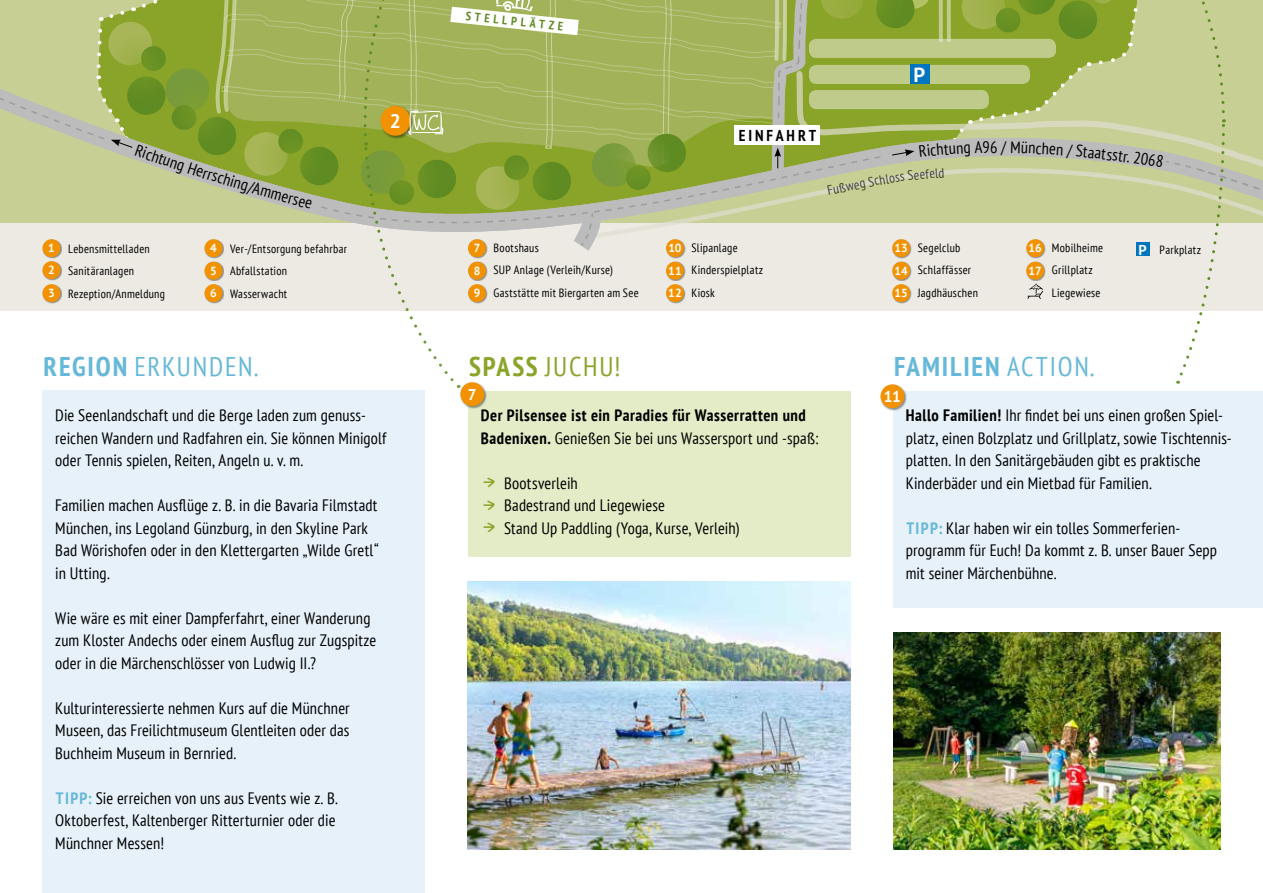
<style>
.page{position:relative;width:1263px;height:893px;background:#fff}
.page>*{position:absolute;margin:0;border:0;box-sizing:border-box;transform-origin:0 0}
.t1{font:700 condensed 27px "PT Sans";letter-spacing:.07em;color:#66b8d9}
.t2{font:condensed 27px "PT Sans";letter-spacing:.065em;color:#66b8d9}
.t3{font:condensed 27px "PT Sans";letter-spacing:.065em;color:#89a429}
.t4{font:700 20.55px "PT Sans";color:#fff}
.t5{font:700 19.5px "PT Sans";color:#fff}
.t6{font:condensed 16.5px/22.5px "PT Sans";letter-spacing:.01em;color:#000}
.t7{font:700 condensed 16.5px/22.5px "PT Sans";letter-spacing:.03em;color:#000}
.t8{font:700 condensed 15.75px "PT Sans";letter-spacing:.185em;color:#000}
.t9{font:700 15.6px "PT Sans";color:#fff}
.t10{font:condensed 13.5px "PT Sans";color:#000}
.t11{font:700 condensed 12.15px "PT Sans";color:#5e8b22}
.t12{font:condensed 12px/22.5px "PT Sans";letter-spacing:.025em;color:#000}
.s1{font-weight:700;font-stretch:normal;font-size:11.7px;color:#fff}
.s2{font-weight:700;font-stretch:normal;font-size:14.4px;color:#fff}
.s3{font-weight:700}
.s4{font-weight:700;color:#66b8d9}
.s5{font-weight:400}
.s6{font-family:"PW Small Icons Free";font-stretch:normal;font-size:30px;color:#89a429}
</style>
<div class="page">
<div style="left:893px;top:391px;width:370px;height:216px;background:#e6f1f9"></div>
<div style="left:468px;top:391px;width:382px;height:165px;background:#e3ecc6"></div>
<div style="left:43px;top:391px;width:382px;height:502px;background:#e6f1f9"></div>
<img style="left:468px;top:581px;width:383px;height:268px">
<img style="left:893px;top:632px;width:327px;height:217px">
<div style="left:460px;top:382px;width:26px;height:26px;background:#000;opacity:.4"></div>
<div style="left:460px;top:382px;width:24px;height:24px;background:#f39200;border-radius:50%"></div>
<div style="left:880px;top:384px;width:27px;height:26px;background:#000;opacity:.4"></div>
<div style="left:880px;top:384px;width:24px;height:24px;background:#f39200;border-radius:50%"></div>
<svg style="left:0;top:0;width:1263px;height:388px"></svg>
<p class="t6" style="left:139px;top:138px;width:39px;rotate:19deg">Richtu</p>
<p class="t6" style="left:174px;top:150px;width:45px;rotate:18deg">ng Herr</p>
<p class="t6" style="left:216px;top:164px;width:39px;rotate:17deg">sching</p>
<p class="t6" style="left:274px;top:181px;width:37px;rotate:15deg">merse</p>
<p class="t5" style="left:390px;top:108px;width:13px">2</p>
<p class="t11" style="left:467px;top:8px;width:99px;rotate:6deg">STELLPLÄTZE</p>
<p class="t8" style="left:739px;top:125px;width:79px">EINFAHRT</p>
<p class="t10" style="left:826px;top:182px;width:28px;rotate:-12deg">Fußw</p>
<p class="t4" style="left:914px;top:61px;width:13px">P</p>
<p class="t6" style="left:990px;top:135px;width:9px">6</p>
<p class="t6" style="left:1084px;top:140px;width:25px;rotate:6deg">taat</p>
<p class="t12" style="left:48px;top:237px;width:118px"><span class="s1">1</span> Lebensmittelladen<br><span class="s1">2</span> Sanitäranlagen<br><span class="s1">3</span> Rezeption/Anmeldung</p>
<p class="t12" style="left:474px;top:236px;width:166px"><span class="s1">7</span> Bootshaus<br><span class="s1">8</span> SUP Anlage (Verleih/Kurse)<br><span class="s1">9</span> Gaststätte mit Biergarten am See</p>
<p class="t12" style="left:894px;top:236px;width:85px"><span class="s1">13</span> Segelclub<br><span class="s1">14</span> Schlaffässer<br><span class="s1">15</span> Jagdhäuschen</p>
<p class="t12" style="left:210px;top:237px;width:138px"><span class="s1">4</span> Ver-/Entsorgung befahrbar<br><span class="s1">5</span> Abfallstation<br><span class="s1">6</span> Wasserwacht</p>
<p class="t12" style="left:668px;top:236px;width:96px"><span class="s1">10</span> Slipanlage<br><span class="s1">11</span> Kinderspielplatz<br><span class="s1">12</span> Kiosk</p>
<p class="t12" style="left:1028px;top:236px;width:76px"><span class="s1">16</span> Mobilheime</p>
<p class="t12" style="left:1028px;top:259px;width:66px"><span class="s1">17</span> Grillplatz</p>
<p class="t12" style="left:1052px;top:281px;width:50px">Liegewiese</p>
<p class="t12" style="left:1138px;top:238px;width:64px"><span class="s2">P</span> Parkplatz</p>
<h1 class="t2" style="left:44px;top:349px;width:216px"><span class="s3">REGION</span> ERKUNDEN.</h1>
<p class="t6" style="left:55px;top:404px;width:333px">Die Seenlandschaft und die Berge laden zum genuss&shy;reichen Wandern und Radfahren ein. Sie können Minigolf oder Tennis spielen, Reiten, Angeln u. v. m.</p>
<p class="t6" style="left:55px;top:494px;width:325px">Familien machen Ausflüge z. B. in die Bavaria Filmstadt München, ins Legoland Günzburg, in den Skyline Park Bad Wörishofen oder in den Klettergarten „Wilde Gretl“ in Utting.</p>
<p class="t6" style="left:55px;top:606px;width:322px">Wie wäre es mit einer Dampferfahrt, einer Wanderung zum Kloster Andechs oder einem Ausflug zur Zugspitze oder in die Märchenschlösser von Ludwig II.?</p>
<p class="t6" style="left:55px;top:696px;width:296px;text-align:justify">Kulturinteressierte nehmen Kurs auf die Münchner Museen, das Freilichtmuseum Glentleiten oder das Buchheim Museum in Bernried.</p>
<p class="t6" style="left:55px;top:786px;width:284px"><span class="s4">TIPP:</span> Sie erreichen von uns aus Events wie z. B.<br>Oktoberfest, Kaltenberger Ritterturnier oder die<br>Münchner Messen!</p>
<h1 class="t3" style="left:469px;top:349px;width:153px"><span class="s3">SPASS</span> JUCHU!</h1>
<p class="t7" style="left:481px;top:404px;width:339px">Der Pilsensee ist ein Paradies für Wasserratten und<br>Badenixen. <span class="s5">Genießen Sie bei uns Wassersport und -spaß:</span></p>
<p class="t6" style="left:481px;top:471px;width:260px"><span class="s6">R</span> Bootsverleih<br><span class="s6">R</span> Badestrand und Liegewiese<br><span class="s6">R</span> Stand Up Paddling (Yoga, Kurse, Verleih)</p>
<h1 class="t1" style="left:894px;top:349px;width:201px">FAMILIEN <span class="s5">ACTION.</span></h1>
<p class="t6" style="left:906px;top:404px;width:326px"><span class="s3">Hallo Familien!</span> Ihr findet bei uns einen großen Spiel&shy;platz, einen Bolzplatz und Grillplatz, sowie Tischtennis&shy;platten. In den Sanitärgebäuden gibt es praktische Kinderbäder und ein Mietbad für Familien.</p>
<p class="t6" style="left:906px;top:516px;width:313px"><span class="s4">TIPP:</span> Klar haben wir ein tolles Sommerferien&shy;programm für Euch! Da kommt z. B. unser Bauer Sepp mit seiner Märchenbühne.</p>
<p class="t9" style="left:468px;top:384px;width:10px">7</p>
<p class="t9" style="left:884px;top:386px;width:19px">11</p>
</div>
